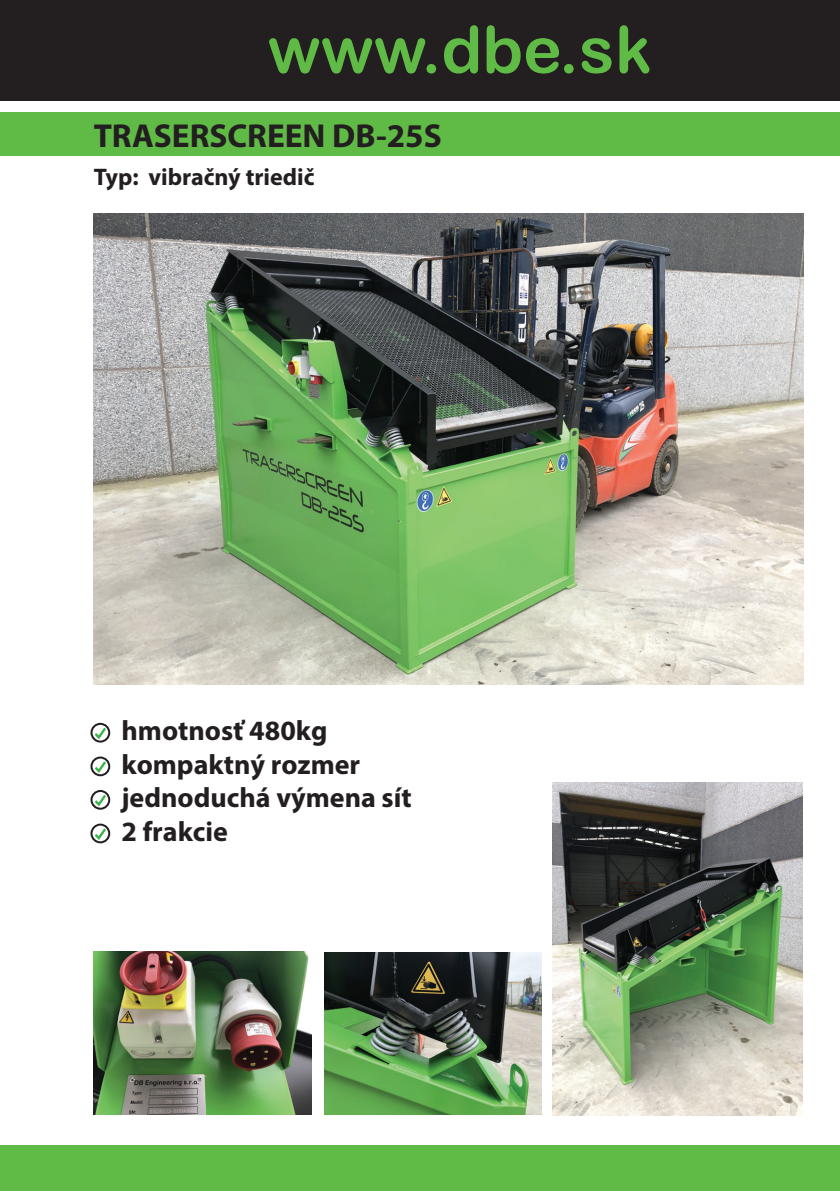
<style>
.page{position:relative;width:840px;height:1191px;background:#fff}
.page>*{position:absolute;margin:0;border:0;box-sizing:border-box;transform-origin:0 0}
.t1{font:65.2px "Arial Rounded MT Bold";color:#60bb46}
.t2{font:700 33.2px "Myriad Pro";color:#231f20}
.t3{font:700 28px/33.6px "Myriad Pro";color:#231f20}
.t4{font:700 24px "Myriad Pro";color:#231f20}
</style>
<div class="page">
<img style="left:552px;top:782px;width:250px;height:333px">
<div style="left:0;top:0;width:839px;height:101px;background:#231f20"></div>
<div style="left:0;top:1145px;width:839px;height:46px;background:#60bb46"></div>
<div style="left:90px;top:723px;width:20px;height:19px;border:2px solid #231f20;border-radius:50%"></div>
<svg style="left:92px;top:725px;width:16px;height:16px"></svg>
<div style="left:90px;top:756px;width:20px;height:20px;border:2px solid #231f20;border-radius:50%"></div>
<svg style="left:92px;top:758px;width:16px;height:17px"></svg>
<div style="left:90px;top:790px;width:20px;height:19px;border:2px solid #231f20;border-radius:50%"></div>
<svg style="left:92px;top:792px;width:16px;height:16px"></svg>
<div style="left:90px;top:823px;width:20px;height:20px;border:2px solid #231f20;border-radius:50%"></div>
<svg style="left:92px;top:825px;width:16px;height:17px"></svg>
<div style="left:0;top:112px;width:839px;height:43px;background:#60bb46"></div>
<img style="left:324px;top:952px;width:217px;height:162px">
<img style="left:93px;top:951px;width:219px;height:163px">
<img style="left:94px;top:214px;width:708px;height:471px">
<h1 class="t1" style="left:267px;top:11px;width:385px">www.dbe.sk</h1>
<p class="t2" style="left:94px;top:114px;width:349px">TRASERSCREEN DB-25S</p>
<p class="t4" style="left:94px;top:161px;width:222px">Typ: vibračný triedič</p>
<p class="t3" style="left:121px;top:713px;width:291px">hmotnosť 480kg kompaktný rozmer jednoduchá výmena sít<br>2 frakcie</p>
</div>
